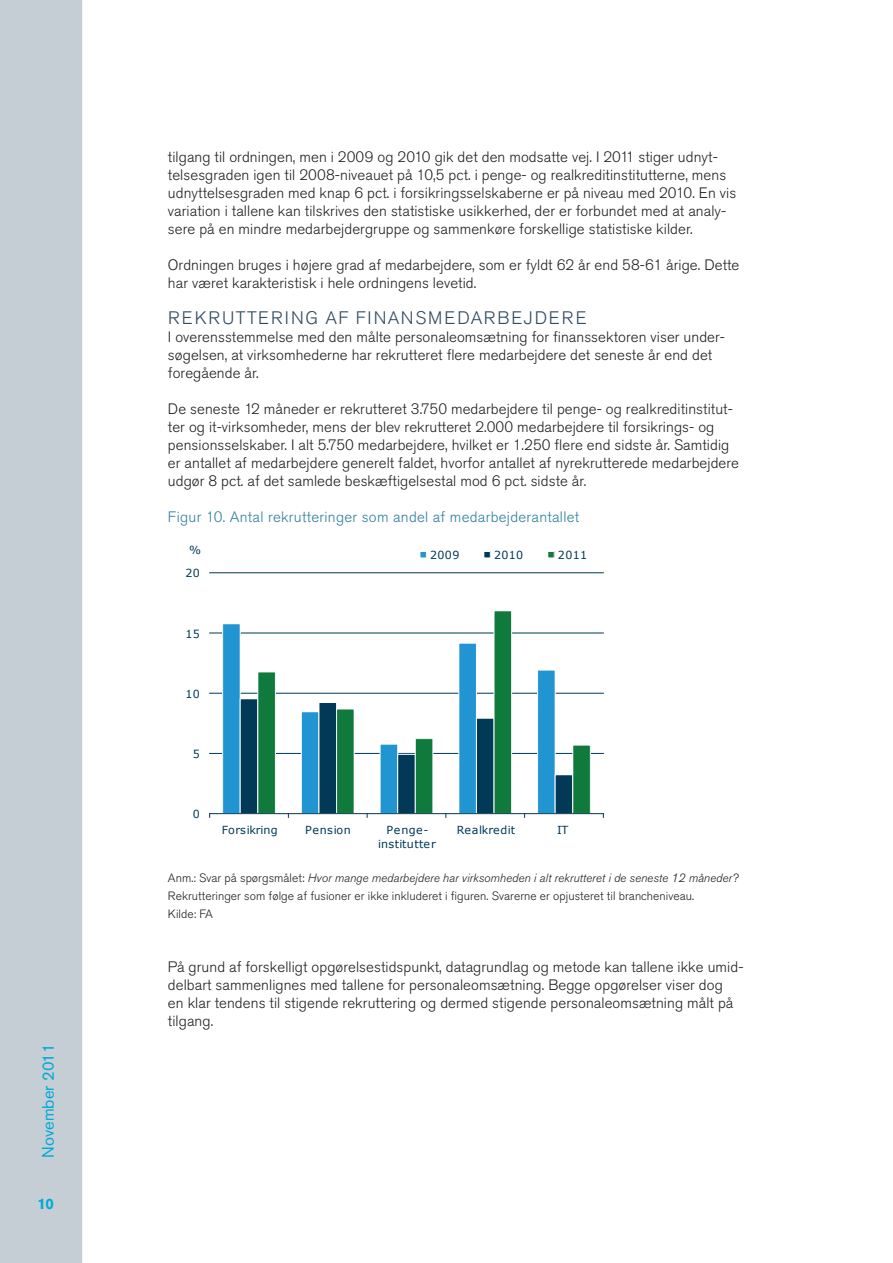
<style>
.page{position:relative;width:893px;height:1263px;background:#fff}
.page>*{position:absolute;margin:0;border:0;box-sizing:border-box;transform-origin:0 0}
.t1{font:300 18px "Akzidenz Grotesk Std";letter-spacing:.095em;color:#314b60}
.t2{font:16.5px "Akzidenz Grotesk Std";color:#00aad6}
.t3{font:300 15px/18px "Akzidenz Grotesk Std";letter-spacing:.005em;color:#231f20}
.t4{font:300 15px "Akzidenz Grotesk Std";color:#307fa1}
.t5{font:700 15px "Akzidenz Grotesk Std";color:#00aad6}
.t6{font:300 12px/18px "Akzidenz Grotesk Std";letter-spacing:.005em;color:#231f20}
.t7{font:11.1px/14px "Verdana";letter-spacing:.03em;color:#013956;text-align:center}
.t8{font:11.1px "Verdana";letter-spacing:-.01em;color:#013956}
.t9{font:11.1px "Verdana";letter-spacing:.06em;color:#013956}
.s1{font-style:italic}
</style>
<div class="page">
<div style="left:0;top:0;width:82px;height:1263px;background:#c4ced4"></div>
<hr style="left:210px;top:753px;width:393px;height:1px;background:#013956">
<hr style="left:210px;top:693px;width:393px;height:1px;background:#013956">
<hr style="left:210px;top:633px;width:393px;height:1px;background:#013956">
<hr style="left:210px;top:572px;width:393px;height:1px;background:#013956">
<div style="left:223px;top:624px;width:17px;height:190px;background:#2195d1"></div>
<div style="left:222px;top:623px;width:19px;height:191px;border:1px solid #fff"></div>
<div style="left:301px;top:712px;width:18px;height:102px;background:#2195d1"></div>
<div style="left:301px;top:711px;width:18px;height:103px;border:1px solid #fff"></div>
<div style="left:380px;top:744px;width:18px;height:70px;background:#2195d1"></div>
<div style="left:459px;top:643px;width:17px;height:171px;background:#2195d1"></div>
<div style="left:458px;top:643px;width:19px;height:171px;border:1px solid #fff"></div>
<div style="left:538px;top:670px;width:17px;height:144px;background:#2195d1"></div>
<div style="left:537px;top:670px;width:19px;height:144px;border:1px solid #fff"></div>
<div style="left:240px;top:699px;width:18px;height:115px;background:#013956"></div>
<div style="left:319px;top:702px;width:18px;height:112px;background:#013956"></div>
<div style="left:318px;top:702px;width:19px;height:112px;border:1px solid #fff"></div>
<div style="left:398px;top:754px;width:17px;height:60px;background:#013956"></div>
<div style="left:397px;top:754px;width:19px;height:60px;border:1px solid #fff"></div>
<div style="left:476px;top:718px;width:18px;height:96px;background:#013956"></div>
<div style="left:476px;top:718px;width:18px;height:96px;border:1px solid #fff"></div>
<div style="left:555px;top:775px;width:18px;height:39px;background:#013956"></div>
<div style="left:258px;top:672px;width:17px;height:142px;background:#107a3d"></div>
<div style="left:257px;top:671px;width:19px;height:143px;border:1px solid #fff"></div>
<div style="left:337px;top:709px;width:17px;height:105px;background:#107a3d"></div>
<div style="left:336px;top:708px;width:19px;height:106px;border:1px solid #fff"></div>
<div style="left:415px;top:739px;width:18px;height:75px;background:#107a3d"></div>
<div style="left:415px;top:738px;width:18px;height:76px;border:1px solid #fff"></div>
<div style="left:494px;top:611px;width:18px;height:203px;background:#107a3d"></div>
<div style="left:494px;top:610px;width:18px;height:204px;border:1px solid #fff"></div>
<div style="left:573px;top:745px;width:17px;height:69px;background:#107a3d"></div>
<div style="left:572px;top:745px;width:19px;height:69px;border:1px solid #fff"></div>
<hr style="left:210px;top:813px;width:393px;height:1px;background:#013956">
<div style="left:420px;top:551px;width:6px;height:7px;background:#2195d1"></div>
<div style="left:419px;top:551px;width:8px;height:7px;border:1px solid #fff"></div>
<div style="left:484px;top:551px;width:6px;height:7px;background:#013956"></div>
<div style="left:483px;top:551px;width:8px;height:7px;border:1px solid #fff"></div>
<div style="left:548px;top:551px;width:6px;height:7px;background:#107a3d"></div>
<div style="left:547px;top:551px;width:8px;height:7px;border:1px solid #fff"></div>
<p class="t2" style="left:38px;top:1158px;width:116px;rotate:-90deg">November 2011</p>
<p class="t5" style="left:38px;top:1195px;width:18px">10</p>
<p class="t3" style="left:168px;top:148px;width:570px">tilgang til ordningen, men i 2009 og 2010 gik det den modsatte vej. I 2011 stiger udnyt&shy;telsesgraden igen til 2008-niveauet på 10,5 pct. i penge- og realkreditinstitutterne, mens udnyttelsesgraden med knap 6 pct. i forsikringsselskaberne er på niveau med 2010. En vis variation i tallene kan tilskrives den statistiske usikkerhed, der er forbundet med at analy&shy;sere på en mindre medarbejdergruppe og sammenkøre forskellige statistiske kilder.</p>
<p class="t3" style="left:168px;top:256px;width:573px">Ordningen bruges i højere grad af medarbejdere, som er fyldt 62 år end 58-61 årige. Dette har været karakteristisk i hele ordningens levetid.</p>
<p class="t1" style="left:168px;top:308px;width:420px">Rekruttering af finansmedarbejdere</p>
<p class="t3" style="left:168px;top:328px;width:559px">I overensstemmelse med den målte personaleomsætning for finanssektoren viser under&shy;søgelsen, at virksomhederne har rekrutteret flere medarbejdere det seneste år end det foregående år.</p>
<p class="t3" style="left:168px;top:400px;width:573px">De seneste 12 måneder er rekrutteret 3.750 medarbejdere til penge- og realkreditinstitut&shy;ter og it-virksomheder, mens der blev rekrutteret 2.000 medarbejdere til forsikrings- og pensionsselskaber. I alt 5.750 medarbejdere, hvilket er 1.250 flere end sidste år. Samtidig er antallet af medarbejdere generelt faldet, hvorfor antallet af nyrekrutterede medarbejdere udgør 8 pct. af det samlede beskæftigelsestal mod 6 pct. sidste år.</p>
<p class="t4" style="left:168px;top:508px;width:413px">Figur 10. Antal rekrutteringer som andel af medarbejderantallet</p>
<p class="t7" style="left:189px;top:543px;width:13px">%</p>
<p class="t7" style="left:186px;top:566px;width:16px">20</p>
<p class="t7" style="left:186px;top:626px;width:16px">15</p>
<p class="t7" style="left:186px;top:686px;width:16px">10</p>
<p class="t7" style="left:193px;top:747px;width:9px">5</p>
<p class="t7" style="left:193px;top:807px;width:9px">0</p>
<p class="t7" style="left:430px;top:547px;width:31px">2009</p>
<p class="t7" style="left:494px;top:547px;width:31px">2010</p>
<p class="t7" style="left:558px;top:547px;width:31px">2011</p>
<p class="t8" style="left:222px;top:823px;width:58px">Forsikring</p>
<p class="t9" style="left:305px;top:823px;width:47px">Pension</p>
<p class="t7" style="left:378px;top:823px;width:59px">Penge&shy;institutter</p>
<p class="t8" style="left:457px;top:823px;width:60px">Realkredit</p>
<p class="t7" style="left:557px;top:823px;width:13px">IT</p>
<p class="t6" style="left:168px;top:869px;width:572px">Anm.: Svar på spørgsmålet: <span class="s1">Hvor mange medarbejdere har virksomheden i alt rekrutteret i de seneste 12 måneder?<br></span>Rekrutteringer som følge af fusioner er ikke inkluderet i figuren. Svarerne er opjusteret til brancheniveau.<br>Kilde: FA</p>
<p class="t3" style="left:168px;top:958px;width:577px">På grund af forskelligt opgørelsestidspunkt, datagrundlag og metode kan tallene ikke umid&shy;delbart sammenlignes med tallene for personaleomsætning. Begge opgørelser viser dog<br>en klar tendens til stigende rekruttering og dermed stigende personaleomsætning målt på tilgang.</p>
</div>
